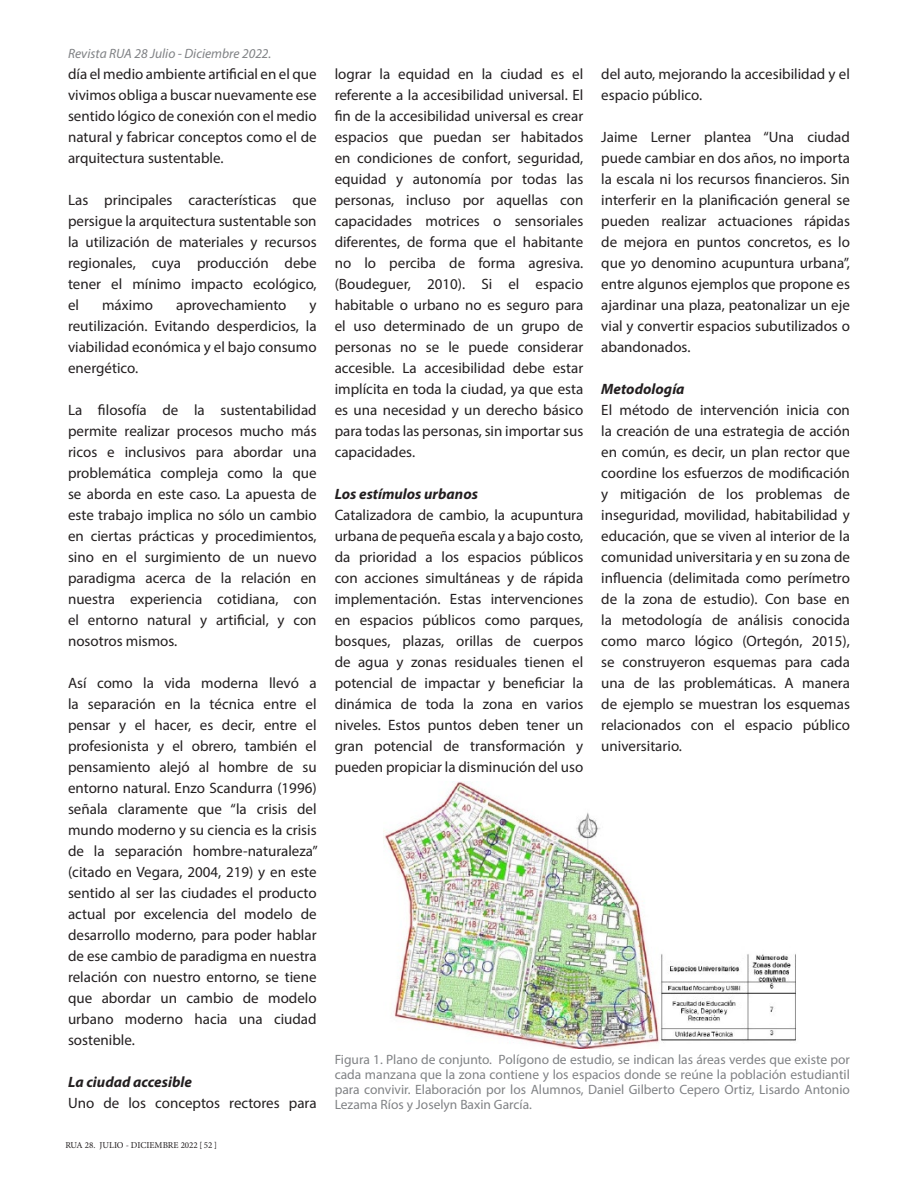
<style>
.page{position:relative;width:918px;height:1188px;background:#fff}
.page>*{position:absolute;margin:0;border:0;box-sizing:border-box;transform-origin:0 0}
.Párrafos_texto{font:15px/21px "Myriad Pro";color:#231f20;text-align:justify}
.Párrafos_texto-2{font:italic 700 15px "Myriad Pro";color:#231f20}
.Títulos{font:13.5px/15px "Myriad Pro";color:#808285;text-align:justify}
.t1{font:italic 13.5px "Myriad Pro";color:#808285}
.t2{font:9px "Minion Pro";color:#231f20}
.s1{font-family:"Myriad Pro"}
</style>
<div class="page">
<img style="left:384px;top:781px;width:412px;height:267px">
<p class="t1" style="left:68px;top:45px;width:205px">Revista RUA 28 Julio - Diciembre 2022.</p>
<p class="Párrafos_texto" style="left:68px;top:64px;width:250px">día el medio ambiente artificial en el que vivimos obliga a buscar nuevamente ese sentido lógico de conexión con el medio natural y fabricar conceptos como el de arquitectura sustentable.</p>
<p class="Párrafos_texto" style="left:68px;top:190px;width:250px">Las principales características que persigue la arquitectura sustentable son la utilización de materiales y recursos regionales, cuya producción debe tener el mínimo impacto ecológico, el</p>
<p class="Párrafos_texto" style="left:102px;top:295px;width:52px">máximo</p>
<p class="Párrafos_texto" style="left:176px;top:295px;width:112px">aprovechamiento</p>
<p class="Párrafos_texto" style="left:68px;top:295px;width:250px;text-indent:242px">y reutilización. Evitando desperdicios, la viabilidad económica y el bajo consumo energético.</p>
<p class="Párrafos_texto" style="left:68px;top:400px;width:250px">La filosofía de la sustentabilidad permite realizar procesos mucho más ricos e inclusivos para abordar una problemática compleja como la que se aborda en este caso. La apuesta de este trabajo implica no sólo un cambio en ciertas prácticas y procedimientos, sino en el surgimiento de un nuevo paradigma acerca de la relación en nuestra experiencia cotidiana, con el entorno natural y artificial, y con nosotros mismos.</p>
<p class="Párrafos_texto" style="left:68px;top:673px;width:251px">Así como la vida moderna llevó a la separación en la técnica entre el pensar y el hacer, es decir, entre el profesionista y el obrero, también el pensamiento alejó al hombre de su entorno natural. Enzo Scandurra (1996) señala claramente que “la crisis del mundo moderno y su ciencia es la crisis de la separación hombre-naturaleza” (citado en Vegara, 2004, 219) y en este sentido al ser las ciudades el producto actual por excelencia del modelo de desarrollo moderno, para poder hablar de ese cambio de paradigma en nuestra relación con nuestro entorno, se tiene que abordar un cambio de modelo urbano moderno hacia una ciudad sostenible.</p>
<p class="Párrafos_texto-2" style="left:68px;top:1072px;width:125px">La ciudad accesible</p>
<p class="Párrafos_texto" style="left:68px;top:1093px;width:250px">Uno de los conceptos rectores para</p>
<p class="t2" style="left:65px;top:1139px;width:153px">RUA 28. JULIO - DICIEMBRE 2022 <span class="s1">[</span> 52 <span class="s1">]</span></p>
<p class="Párrafos_texto" style="left:335px;top:64px;width:250px">lograr la equidad en la ciudad es el referente a la accesibilidad universal. El fin de la accesibilidad universal es crear espacios que puedan ser habitados en condiciones de confort, seguridad, equidad y autonomía por todas las personas, incluso por aquellas con capacidades motrices o sensoriales diferentes, de forma que el habitante no lo perciba de forma agresiva. (Boudeguer, 2010). Si el espacio habitable o urbano no es seguro para el uso determinado de un grupo de personas no se le puede considerar accesible. La accesibilidad debe estar implícita en toda la ciudad, ya que esta es una necesidad y un derecho básico para todas las personas, sin importar sus capacidades.</p>
<p class="Párrafos_texto-2" style="left:335px;top:484px;width:145px">Los estímulos urbanos</p>
<p class="Párrafos_texto" style="left:335px;top:505px;width:250px">Catalizadora de cambio, la acupuntura urbana de pequeña escala y a bajo costo, da prioridad a los espacios públicos con acciones simultáneas y de rápida implementación. Estas intervenciones en espacios públicos como parques, bosques, plazas, orillas de cuerpos de agua y zonas residuales tienen el potencial de impactar y beneficiar la dinámica de toda la zona en varios niveles. Estos puntos deben tener un gran potencial de transformación y pueden propiciar la disminución del uso</p>
<p class="Párrafos_texto" style="left:601px;top:64px;width:250px">del auto, mejorando la accesibilidad y el espacio público.</p>
<p class="Párrafos_texto" style="left:601px;top:127px;width:250px">Jaime Lerner plantea “Una ciudad puede cambiar en dos años, no importa la escala ni los recursos financieros. Sin interferir en la planificación general se pueden realizar actuaciones rápidas de mejora en puntos concretos, es lo que yo denomino acupuntura urbana”, entre algunos ejemplos que propone es ajardinar una plaza, peatonalizar un eje vial y convertir espacios subutilizados o abandonados.</p>
<p class="Párrafos_texto-2" style="left:601px;top:379px;width:85px">Metodología</p>
<p class="Párrafos_texto" style="left:601px;top:400px;width:250px">El método de intervención inicia con la creación de una estrategia de acción en común, es decir, un plan rector que coordine los esfuerzos de modificación y mitigación de los problemas de inseguridad, movilidad, habitabilidad y educación, que se viven al interior de la comunidad universitaria y en su zona de influencia (delimitada como perímetro de la zona de estudio). Con base en la metodología de análisis conocida como marco lógico (Ortegón, 2015), se construyeron esquemas para cada una de las problemáticas. A manera de ejemplo se muestran los esquemas relacionados con el espacio público universitario.</p>
<p class="Títulos" style="left:335px;top:1052px;width:517px">Figura 1. Plano de conjunto. Polígono de estudio, se indican las áreas verdes que existe por cada manzana que la zona contiene y los espacios donde se reúne la población estudiantil para convivir. Elaboración por los Alumnos, Daniel Gilberto Cepero Ortiz, Lisardo Antonio Lezama Ríos y Joselyn Baxin García.</p>
</div>
